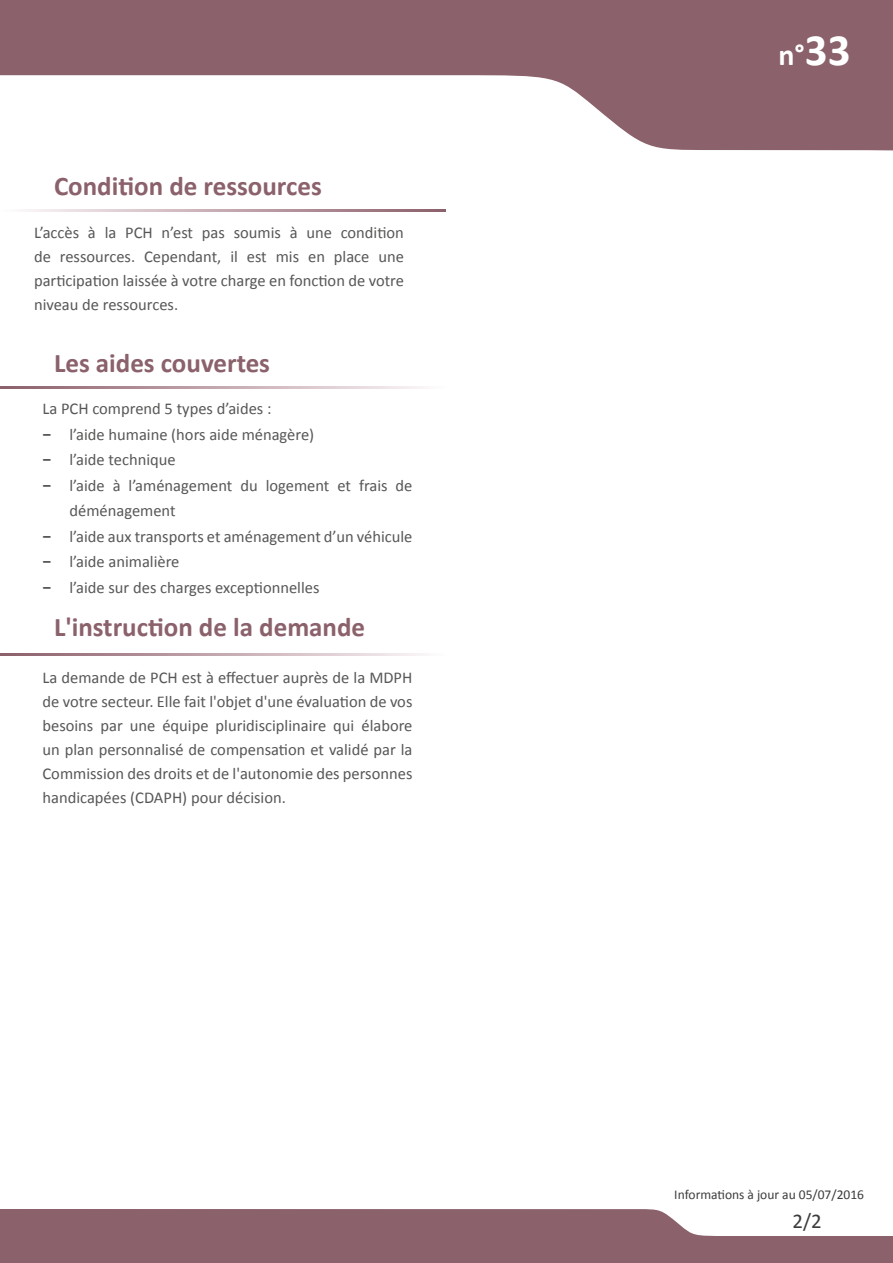
<style>
.page{position:relative;width:893px;height:1263px;background:#fff}
.page>*{position:absolute;margin:0;border:0;box-sizing:border-box;transform-origin:0 0}
.t1{font:700 30px "Calibri";color:#fff}
.t2{font:700 27px "Calibri";color:#8b616b}
.t3{font:21px "Calibri";color:#3c3c3b}
.t4{font:16.5px/24px "Calibri";color:#575756;text-align:justify}
.t5{font:13.5px "Calibri";color:#3c3c3b}
.s1{font-size:18px;color:#000}
.s2{font-size:45px}
</style>
<div class="page">
<svg style="left:0;top:0;width:893px;height:150px;fill:#8b616b"></svg>
<svg style="left:0;top:1209px;width:893px;height:54px;background:#99747d"></svg>
<svg style="left:0;top:386px;width:422px;height:2px"></svg>
<svg style="left:0;top:654px;width:422px;height:2px"></svg>
<svg style="left:26px;top:209px;width:419px;height:2px"></svg>
<h2 class="t2" style="left:54px;top:169px;width:269px">Condition de ressources</h2>
<p class="t4" style="left:34px;top:220px;width:371px">L’accès à la PCH n’est pas soumis à une condition de ressources. Cependant, il est mis en place une participation laissée à votre charge en fonction de votre niveau de ressources.</p>
<h2 class="t2" style="left:54px;top:345px;width:218px">Les aides couvertes</h2>
<p class="t4" style="left:43px;top:397px;width:231px">La PCH comprend 5 types d’aides :</p>
<p class="t4" style="left:43px;top:422px;width:273px"><span class="s1">−</span> l’aide humaine (hors aide ménagère)</p>
<p class="t4" style="left:43px;top:448px;width:135px"><span class="s1">−</span> l’aide technique</p>
<p class="t4" style="left:43px;top:473px;width:371px"><span class="s1">−</span> l’aide à l’aménagement du logement et frais de</p>
<p class="t4" style="left:70px;top:499px;width:108px">déménagement</p>
<p class="t4" style="left:43px;top:524px;width:371px"><span class="s1">−</span> l’aide aux transports et aménagement d’un véhicule</p>
<p class="t4" style="left:43px;top:550px;width:138px"><span class="s1">−</span> l’aide animalière</p>
<p class="t4" style="left:43px;top:575px;width:278px"><span class="s1">−</span> l’aide sur des charges exceptionnelles</p>
<h2 class="t2" style="left:54px;top:610px;width:313px">L'instruction de la demande</h2>
<p class="t4" style="left:43px;top:666px;width:371px">La demande de PCH est à effectuer auprès de la MDPH de votre secteur. Elle fait l'objet d'une évaluation de vos besoins par une équipe pluridisciplinaire qui élabore un plan personnalisé de compensation et validé par la Commission des droits et de l'autonomie des personnes handicapées (CDAPH) pour décision.</p>
<h1 class="t1" style="left:778px;top:36px;width:73px">n°<span class="s2">33</span></h1>
<p class="t5" style="left:674px;top:1186px;width:191px">Informations à jour au 05/07/2016</p>
<p class="t3" style="left:792px;top:1207px;width:31px">2/2</p>
</div>
